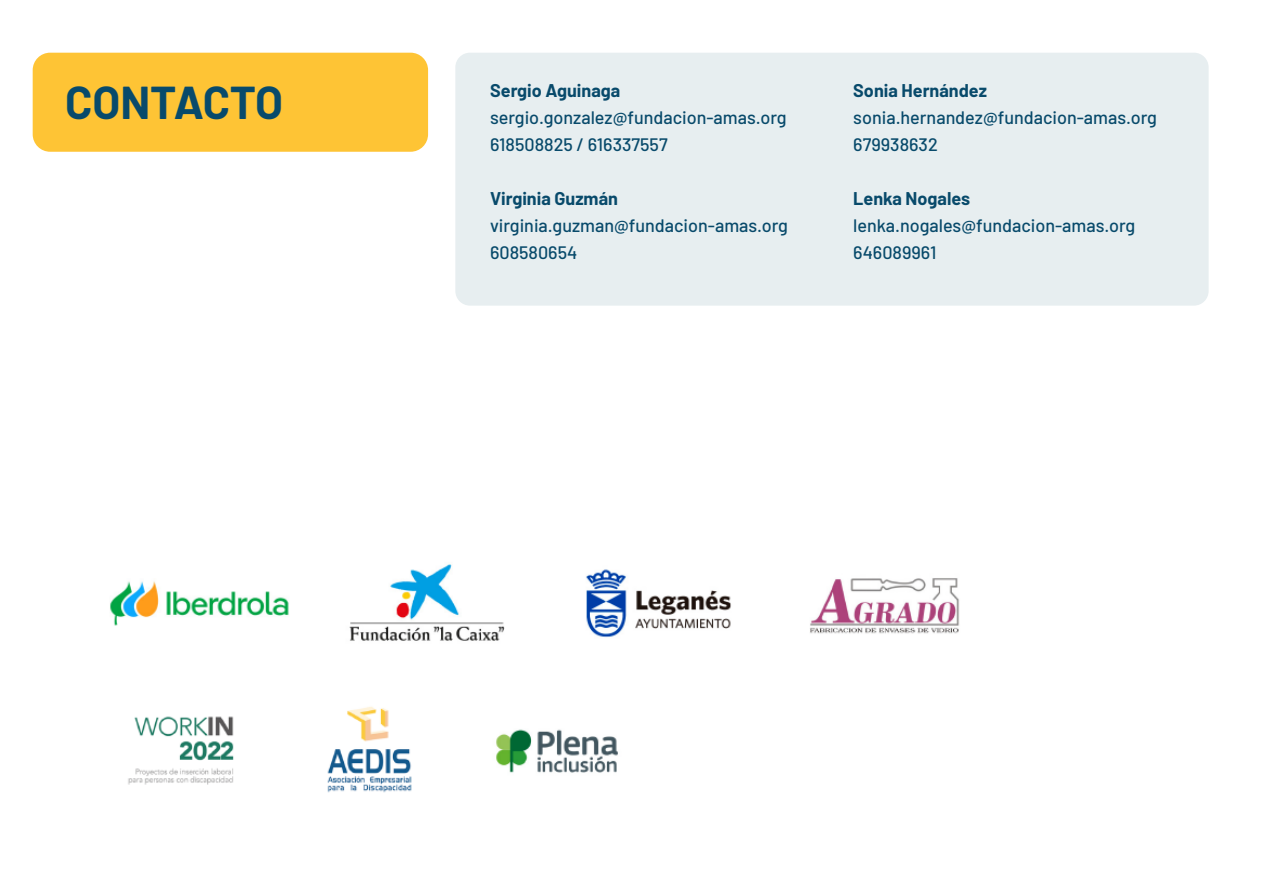
<style>
.page{position:relative;width:1263px;height:893px;background:#fff}
.page>*{position:absolute;margin:0;border:0;box-sizing:border-box;transform-origin:0 0}
.t1{font:700 45px "Barlow";letter-spacing:-.01em;color:#084a6b}
.t2{font:500 18px/27px "Barlow";color:#084a6b}
.t3{font:700 18px "Barlow";color:#084a6b}
</style>
<div class="page">
<div style="left:455px;top:53px;width:753px;height:253px;background:#e7eef0;border-radius:15px"></div>
<div style="left:33px;top:53px;width:395px;height:99px;background:#fec435;border-radius:17px"></div>
<img style="left:327px;top:706px;width:85px;height:87px">
<img style="left:810px;top:578px;width:150px;height:56px">
<img style="left:349px;top:564px;width:156px;height:77px">
<img style="left:110px;top:581px;width:179px;height:45px">
<img style="left:586px;top:569px;width:145px;height:69px">
<img style="left:496px;top:729px;width:122px;height:44px">
<img style="left:128px;top:716px;width:106px;height:69px">
<h1 class="t1" style="left:65px;top:70px;width:219px">CONTACTO</h1>
<p class="t3" style="left:490px;top:77px;width:132px">Sergio Aguinaga</p>
<p class="t2" style="left:490px;top:102px;width:298px">sergio.gonzalez@fundacion-amas.org<br>618508825 / 616337557</p>
<p class="t3" style="left:490px;top:185px;width:129px">Virginia Guzmán</p>
<p class="t2" style="left:490px;top:210px;width:299px">virginia.guzman@fundacion-amas.org<br>608580654</p>
<p class="t3" style="left:853px;top:77px;width:135px">Sonia Hernández</p>
<p class="t2" style="left:853px;top:102px;width:305px">sonia.hernandez@fundacion-amas.org<br>679938632</p>
<p class="t3" style="left:853px;top:185px;width:118px">Lenka Nogales</p>
<p class="t2" style="left:853px;top:210px;width:284px">lenka.nogales@fundacion-amas.org<br>646089961</p>
</div>
